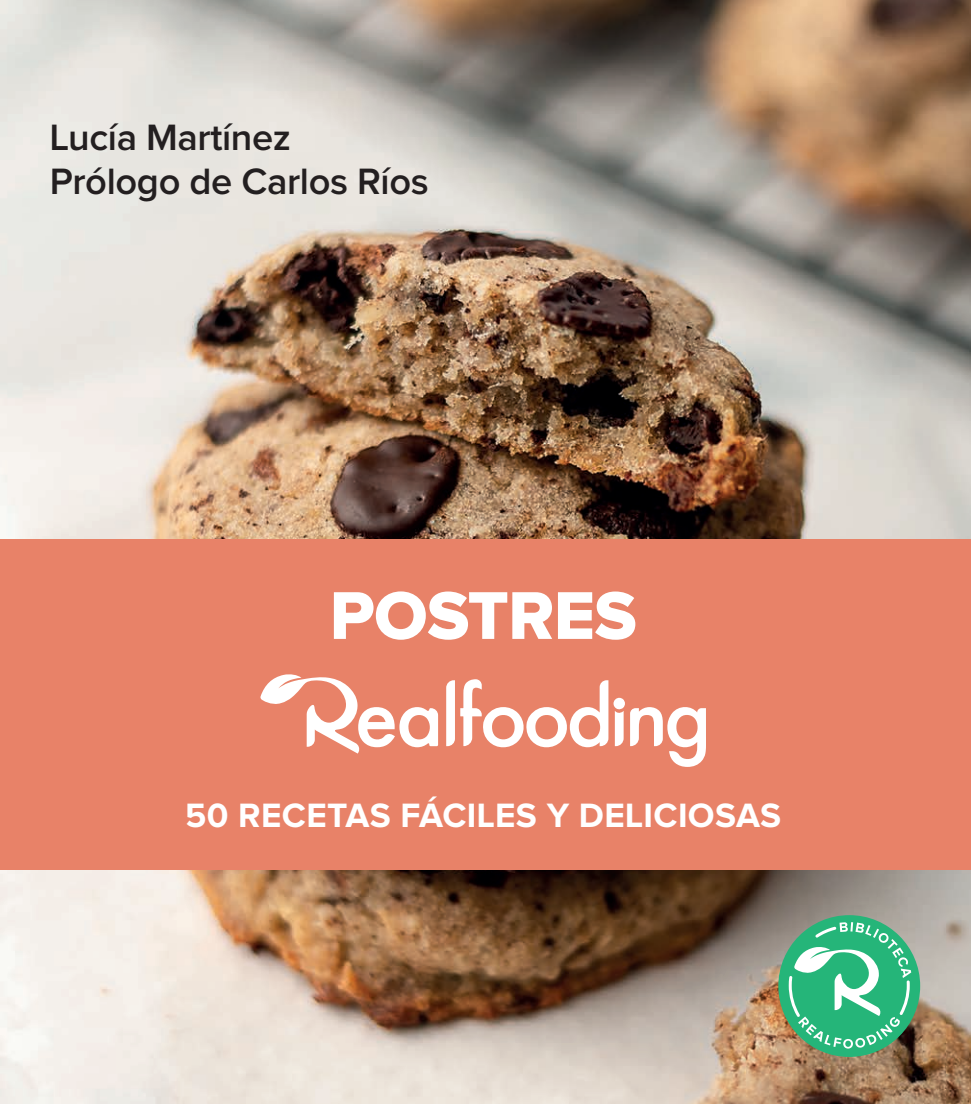
<style>
.page{position:relative;width:971px;height:1104px;background:#fff}
.page>*{position:absolute;margin:0;border:0;box-sizing:border-box;transform-origin:0 0}
.t1{font:70px "Proxima Nova Extrabld";letter-spacing:-.01em;color:#fff}
.t2{font:600 38px/44px "Proxima Nova";letter-spacing:-.01em;color:#231f20}
.t3{font:700 35px "Proxima Nova";letter-spacing:.01em;color:#fff}
</style>
<div class="page">
<img style="left:0;top:0;width:970px;height:1104px">
<div style="left:0;top:540px;width:970px;height:329px;background:#e88268"></div>
<div style="left:778px;top:915px;width:141px;height:142px;background:#25b579;border-radius:50%"></div>
<svg style="left:788px;top:922px;width:122px;height:126px"></svg>
<svg style="left:446px;top:679px;width:259px;height:88px"></svg>
<svg style="left:260px;top:674px;width:178px;height:79px"></svg>
<p class="t2" style="left:50px;top:117px;width:380px">Lucía Martínez<br>Prólogo de Carlos Ríos</p>
<h1 class="t1" style="left:329px;top:583px;width:308px">POSTRES</h1>
<p class="t3" style="left:185px;top:799px;width:597px">50 RECETAS FÁCILES Y DELICIOSAS</p>
</div>
